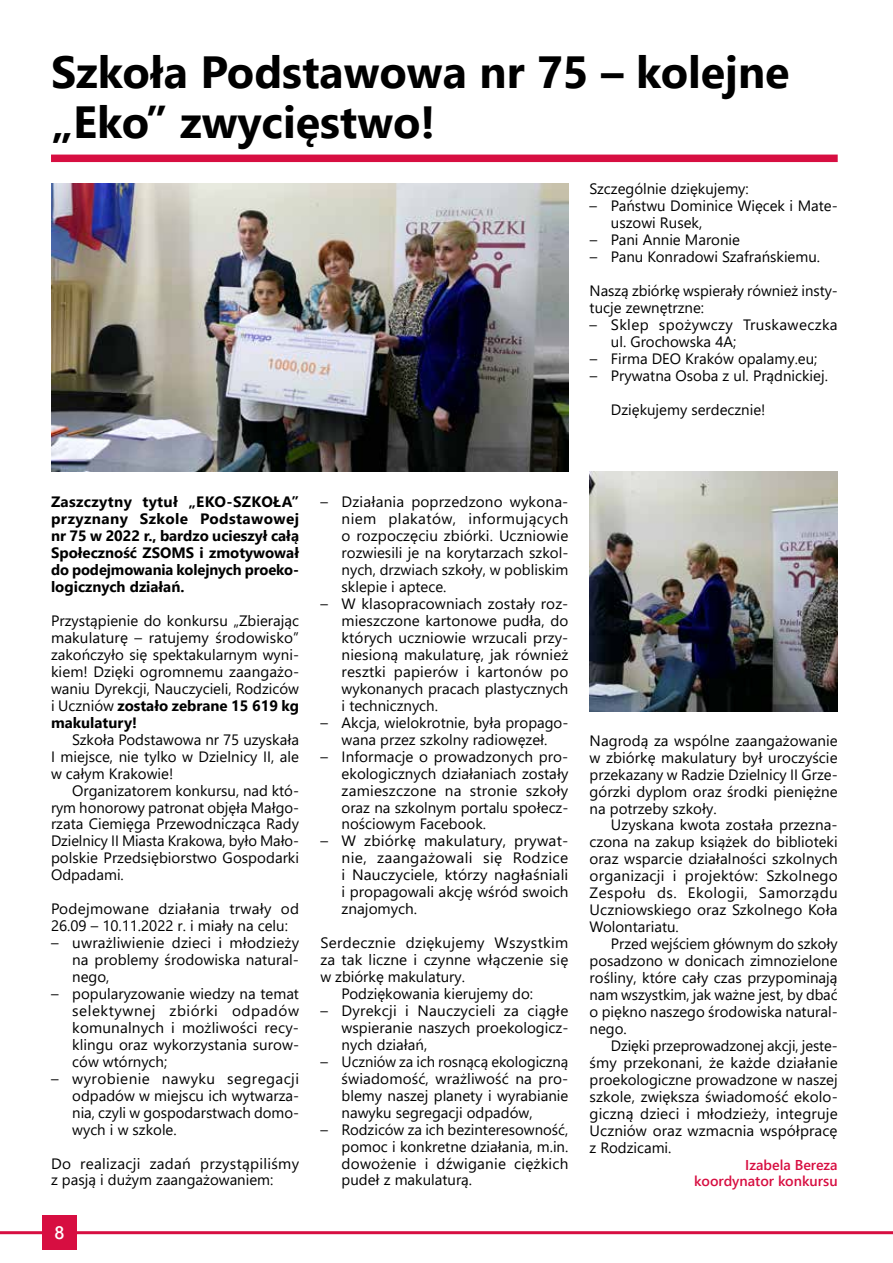
<style>
.page{position:relative;width:893px;height:1263px;background:#fff}
.page>*{position:absolute;margin:0;border:0;box-sizing:border-box;transform-origin:0 0}
.t1{font:700 45px/49.5px "Segoe UI";color:#000}
.t2{font:600 18px "Segoe UI";color:#fff}
.t3{font:15px/17px "Segoe UI";color:#000;text-align:justify}
.t4{font:15px/17px "Segoe UI";letter-spacing:.02em;color:#000}
.t5{font:700 15px/17px "Segoe UI";letter-spacing:-.005em;color:#000;text-align:justify}
.t6{font:600 14.25px/17px "Segoe UI";color:#d70e41;text-align:right}
.s1{font-weight:700}
</style>
<div class="page">
<hr style="left:0;top:1231px;width:893px;height:3px;background:#d70e41">
<div style="left:43px;top:1216px;width:34px;height:34px;background:#d70e41"></div>
<img style="left:590px;top:472px;width:248px;height:239px">
<img style="left:51px;top:184px;width:517px;height:288px">
<div style="left:51px;top:155px;width:787px;height:7px;background:#d70e41"></div>
<h1 class="t1" style="left:51px;top:44px;width:740px">Szkoła Podstawowa nr 75 – kolejne „Eko” zwycięstwo!</h1>
<p class="t3" style="left:590px;top:179px;width:161px">Szczególnie dziękujemy:</p>
<p class="t3" style="left:611px;top:196px;width:228px;text-indent:-21px">– Państwu Dominice Więcek i Mate&shy;uszowi Rusek,</p>
<p class="t3" style="left:590px;top:230px;width:152px">– Pani Annie Maronie</p>
<p class="t3" style="left:590px;top:247px;width:232px">– Panu Konradowi Szafrańskiemu.</p>
<p class="t3" style="left:590px;top:281px;width:250px">Naszą zbiórkę wspierały również insty&shy;tucje zewnętrzne:</p>
<p class="t4" style="left:611px;top:315px;width:228px;text-indent:-21px">– Sklep spożywczy Truskaweczka ul. Grochowska 4A;</p>
<p class="t3" style="left:590px;top:349px;width:229px">– Firma DEO Kraków opalamy.eu;</p>
<p class="t3" style="left:590px;top:366px;width:240px">– Prywatna Osoba z ul. Prądnickiej.</p>
<p class="t3" style="left:611px;top:400px;width:156px">Dziękujemy serdecznie!</p>
<p class="t5" style="left:51px;top:492px;width:250px">Zaszczytny tytuł „EKO-SZKOŁA” przyznany Szkole Podstawowej nr 75 w 2022 r., bardzo ucieszył całą Społeczność ZSOMS i zmotywował do podejmowania kolejnych proeko&shy;logicznych działań.</p>
<p class="t3" style="left:51px;top:611px;width:250px">Przystąpienie do konkursu „Zbierając makulaturę – ratujemy środowisko” zakończyło się spektakularnym wyni&shy;kiem! Dzięki ogromnemu zaangażo&shy;waniu Dyrekcji, Nauczycieli, Rodziców i Uczniów <span class="s1">zostało zebrane 15 619 kg makulatury!</span></p>
<p class="t3" style="left:51px;top:730px;width:250px;text-indent:21px">Szkoła Podstawowa nr 75 uzyskała I miejsce, nie tylko w Dzielnicy II, ale w całym Krakowie!</p>
<p class="t3" style="left:51px;top:780px;width:250px;text-indent:21px">Organizatorem konkursu, nad któ&shy;rym honorowy patronat objęła Małgo&shy;rzata Ciemięga Przewodnicząca Rady Dzielnicy II Miasta Krakowa, było Mało&shy;polskie Przedsiębiorstwo Gospodarki Odpadami.</p>
<p class="t4" style="left:51px;top:899px;width:250px">Podejmowane działania trwały od<br>26.09 – 10.11.2022 r. i miały na celu:</p>
<p class="t3" style="left:72px;top:933px;width:228px;text-indent:-21px">– uwrażliwienie dzieci i młodzieży na problemy środowiska natural&shy;nego,</p>
<p class="t3" style="left:72px;top:984px;width:228px;text-indent:-21px">– popularyzowanie wiedzy na temat selektywnej zbiórki odpadów komunalnych i możliwości recy&shy;klingu oraz wykorzystania surow&shy;ców wtórnych;</p>
<p class="t3" style="left:72px;top:1069px;width:228px;text-indent:-21px">– wyrobienie nawyku segregacji odpadów w miejscu ich wytwarza&shy;nia, czyli w gospodarstwach domo&shy;wych i w szkole.</p>
<p class="t4" style="left:51px;top:1153px;width:250px">Do realizacji zadań przystąpiliśmy z pasją i dużym zaangażowaniem:</p>
<p class="t2" style="left:55px;top:1216px;width:11px">8</p>
<p class="t3" style="left:342px;top:492px;width:228px;text-indent:-21px">– Działania poprzedzono wykona&shy;niem plakatów, informujących o rozpoczęciu zbiórki. Uczniowie rozwiesili je na korytarzach szkol&shy;nych, drzwiach szkoły, w pobliskim sklepie i aptece.</p>
<p class="t3" style="left:342px;top:594px;width:228px;text-indent:-21px">– W klasopracowniach zostały roz&shy;mieszczone kartonowe pudła, do których uczniowie wrzucali przy&shy;niesioną makulaturę, jak również resztki papierów i kartonów po wykonanych pracach plastycznych i technicznych.</p>
<p class="t3" style="left:320px;top:713px;width:250px;text-align:center">– Akcja, wielokrotnie, była propago&shy;wana przez szkolny radiowęzeł.</p>
<p class="t3" style="left:342px;top:746px;width:228px;text-indent:-21px">– Informacje o prowadzonych pro&shy;ekologicznych działaniach zostały zamieszczone na stronie szkoły oraz na szkolnym portalu społecz&shy;nościowym Facebook.</p>
<p class="t3" style="left:342px;top:831px;width:228px;text-indent:-21px">– W zbiórkę makulatury, prywat&shy;nie, zaangażowali się Rodzice i Nauczyciele, którzy nagłaśniali i propagowali akcję wśród swoich znajomych.</p>
<p class="t4" style="left:320px;top:933px;width:249px">Serdecznie dziękujemy Wszystkim</p>
<p class="t3" style="left:320px;top:950px;width:250px">za tak liczne i czynne włączenie się</p>
<p class="t3" style="left:320px;top:967px;width:146px">w zbiórkę makulatury.</p>
<p class="t3" style="left:342px;top:984px;width:193px">Podziękowania kierujemy do:</p>
<p class="t3" style="left:342px;top:1001px;width:228px;text-indent:-21px">– Dyrekcji i Nauczycieli za ciągłe wspieranie naszych proekologicz&shy;nych działań,</p>
<p class="t3" style="left:342px;top:1052px;width:228px;text-indent:-21px">– Uczniów za ich rosnącą ekologiczną świadomość, wrażliwość na pro&shy;blemy naszej planety i wyrabianie nawyku segregacji odpadów,</p>
<p class="t3" style="left:342px;top:1119px;width:228px;text-indent:-21px">– Rodziców za ich bezinteresowność, pomoc i konkretne działania, m.in. dowożenie i dźwiganie ciężkich pudeł z makulaturą.</p>
<p class="t3" style="left:590px;top:730px;width:250px">Nagrodą za wspólne zaangażowanie w zbiórkę makulatury był uroczyście przekazany w Radzie Dzielnicy II Grze&shy;górzki dyplom oraz środki pieniężne na potrzeby szkoły.</p>
<p class="t3" style="left:590px;top:815px;width:250px;text-indent:21px">Uzyskana kwota została przezna&shy;czona na zakup książek do biblioteki oraz wsparcie działalności szkolnych organizacji i projektów: Szkolnego Zespołu ds. Ekologii, Samorządu Uczniowskiego oraz Szkolnego Koła Wolontariatu.</p>
<p class="t3" style="left:590px;top:934px;width:250px;text-indent:21px">Przed wejściem głównym do szkoły posadzono w donicach zimnozielone rośliny, które cały czas przypominają nam wszystkim, jak ważne jest, by dbać o piękno naszego środowiska natural&shy;nego.</p>
<p class="t3" style="left:590px;top:1036px;width:250px;text-indent:21px">Dzięki przeprowadzonej akcji, jeste&shy;śmy przekonani, że każde działanie proekologiczne prowadzone w naszej szkole, zwiększa świadomość ekolo&shy;giczną dzieci i młodzieży, integruje Uczniów oraz wzmacnia współpracę z Rodzicami.</p>
<p class="t6" style="left:694px;top:1155px;width:145px">Izabela Bereza koordynator konkursu</p>
</div>
